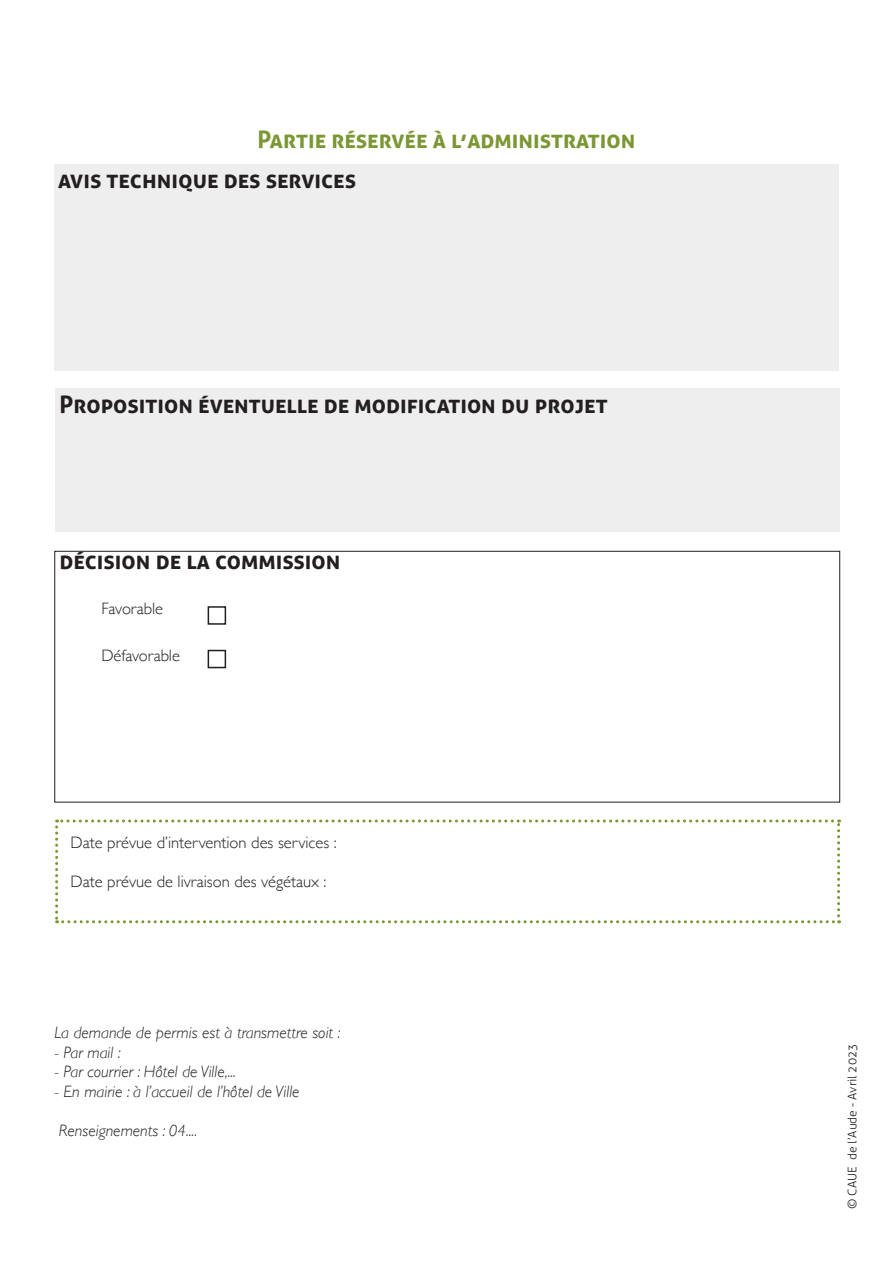
<style>
.page{position:relative;width:893px;height:1263px;background:#fff}
.page>*{position:absolute;margin:0;border:0;box-sizing:border-box;transform-origin:0 0}
.t1{font:700 24px "Aller";color:#231f20}
.t2{font:700 24px "Aller";color:#7b9733}
.t3{font:italic 300 16.5px "Gill Sans";color:#231f20}
.t4{font:300 16.5px "Gill Sans";color:#231f20}
.t5{font:300 12px "Aller";color:#231f20}
</style>
<div class="page">
<svg style="left:55px;top:819px;width:785px;height:104px"></svg>
<div style="left:54px;top:164px;width:785px;height:207px;background:#e9e8e8"></div>
<div style="left:54px;top:551px;width:786px;height:251px;border:1px solid #231f20"></div>
<div style="left:208px;top:606px;width:18px;height:19px;border:2px solid #231f20"></div>
<div style="left:208px;top:650px;width:18px;height:18px;border:2px solid #231f20"></div>
<div style="left:55px;top:388px;width:785px;height:143px;background:#e9e8e8"></div>
<p class="t2" style="left:258px;top:125px;width:379px">Partie réservée à l’administration</p>
<p class="t1" style="left:58px;top:164px;width:299px">avis technique des services</p>
<p class="t1" style="left:59px;top:390px;width:550px">Proposition éventuelle de modification du projet</p>
<p class="t1" style="left:59px;top:546px;width:282px">décision de la commission</p>
<p class="t4" style="left:101px;top:596px;width:63px">Favorable</p>
<p class="t4" style="left:101px;top:643px;width:80px">Défavorable</p>
<p class="t4" style="left:71px;top:829px;width:268px">Date prévue d’intervention des services :</p>
<p class="t4" style="left:71px;top:868px;width:257px">Date prévue de livraison des végétaux :</p>
<p class="t3" style="left:54px;top:1023px;width:288px">La demande de permis est à transmettre soit :</p>
<p class="t3" style="left:54px;top:1043px;width:68px">- Par mail :</p>
<p class="t3" style="left:54px;top:1062px;width:183px">- Par courrier : Hôtel de Ville,...</p>
<p class="t3" style="left:54px;top:1082px;width:247px">- En mairie : à l’accueil de l’hôtel de Ville</p>
<p class="t3" style="left:59px;top:1121px;width:140px">Renseignements : 04....</p>
<p class="t5" style="left:845px;top:1209px;width:167px;rotate:-90deg">© CAUE de l’Aude - Avril 2023</p>
</div>
